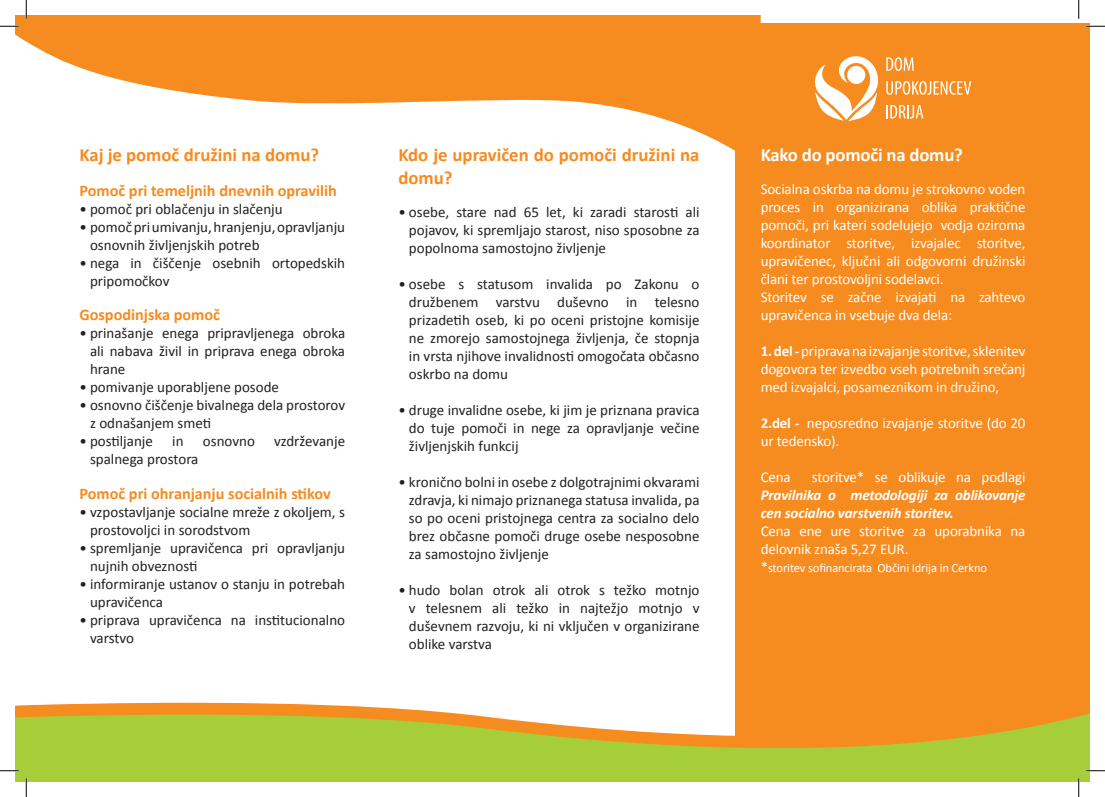
<style>
.page{position:relative;width:1105px;height:797px;background:#fff}
.page>*{position:absolute;margin:0;border:0;box-sizing:border-box;transform-origin:0 0}
.t1{font:700 18.75px/22.5px "Calibri";color:#f68b1f}
.t2{font:700 18.75px "Calibri";letter-spacing:-.01em;color:#fff}
.t3{font:700 16.25px "Calibri";color:#f68b1f}
.t4{font:15px/18px "Calibri";color:#231f20}
.t5{font:15px/18px "Calibri";letter-spacing:-.01em;color:#fff}
.t6{font:italic 700 15px/18px "Calibri";letter-spacing:-.01em;color:#fff;text-align:justify}
.t7{font:12.5px "Calibri";letter-spacing:-.01em;color:#fff}
.s1{font-weight:700}
.s2{font-weight:400;font-style:normal}
.s3{font-size:15px}
</style>
<div class="page">
<svg style="left:16px;top:16px;width:745px;height:135px;fill:#f68b1f"></svg>
<div style="left:735px;top:23px;width:354px;height:747px;background:#f68b1f"></div>
<svg style="left:16px;top:702px;width:1073px;height:79px;fill:#a6ce39"></svg>
<svg style="left:886px;top:57px;width:28px;height:14px"></svg>
<svg style="left:886px;top:81px;width:85px;height:14px"></svg>
<svg style="left:886px;top:105px;width:37px;height:14px"></svg>
<svg style="left:814px;top:56px;width:64px;height:65px"></svg>
<svg style="left:0;top:25px;width:19px;height:2px"></svg>
<svg style="left:1086px;top:25px;width:19px;height:2px"></svg>
<svg style="left:0;top:770px;width:19px;height:1px"></svg>
<svg style="left:1086px;top:770px;width:19px;height:1px"></svg>
<svg style="left:25px;top:0;width:2px;height:19px"></svg>
<svg style="left:25px;top:778px;width:2px;height:19px"></svg>
<svg style="left:1078px;top:0;width:1px;height:19px"></svg>
<svg style="left:1078px;top:778px;width:1px;height:19px"></svg>
<p class="t1" style="left:79px;top:144px;width:241px">Kaj je pomoč družini na domu?</p>
<p class="t3" style="left:79px;top:180px;width:259px">Pomoč pri temeljnih dnevnih opravilih</p>
<p class="t4" style="left:79px;top:200px;width:205px">• pomoč pri oblačenju in slačenju</p>
<p class="t4" style="left:90px;top:218px;width:257px;text-indent:-11px">• pomoč pri umivanju, hranjenju, opravljanju osnovnih življenjskih potreb</p>
<p class="t4" style="left:90px;top:254px;width:257px;text-indent:-11px">• nega in čiščenje osebnih ortopedskih pripomočkov</p>
<p class="t3" style="left:79px;top:304px;width:142px">Gospodinjska pomoč</p>
<p class="t4" style="left:90px;top:324px;width:257px;text-align:justify;text-indent:-11px">• prinašanje enega pripravljenega obroka ali nabava živil in priprava enega obroka hrane</p>
<p class="t4" style="left:79px;top:378px;width:201px">• pomivanje uporabljene posode</p>
<p class="t4" style="left:90px;top:396px;width:257px;text-indent:-11px">• osnovno čiščenje bivalnega dela prostorov z odnašanjem smeti</p>
<p class="t4" style="left:79px;top:432px;width:75px">• postiljanje</p>
<p class="t4" style="left:172px;top:432px;width:13px">in</p>
<p class="t4" style="left:203px;top:432px;width:54px">osnovno</p>
<p class="t4" style="left:274px;top:432px;width:72px">vzdrževanje</p>
<p class="t4" style="left:90px;top:450px;width:110px">spalnega prostora</p>
<p class="t3" style="left:79px;top:483px;width:253px">Pomoč pri ohranjanju socialnih stikov</p>
<p class="t4" style="left:90px;top:503px;width:257px;text-indent:-11px">• vzpostavljanje socialne mreže z okoljem, s prostovoljci in sorodstvom</p>
<p class="t4" style="left:90px;top:539px;width:257px;text-indent:-11px">• spremljanje upravičenca pri opravljanju nujnih obveznosti</p>
<p class="t4" style="left:90px;top:575px;width:257px;text-indent:-11px">• informiranje ustanov o stanju in potrebah upravičenca</p>
<p class="t4" style="left:90px;top:611px;width:257px;text-indent:-11px">• priprava upravičenca na institucionalno varstvo</p>
<p class="t1" style="left:398px;top:144px;width:303px">Kdo je upravičen do pomoči družini na domu?</p>
<p class="t4" style="left:409px;top:203px;width:292px;text-align:justify;text-indent:-11px">• osebe, stare nad 65 let, ki zaradi starosti ali pojavov, ki spremljajo starost, niso sposobne za popolnoma samostojno življenje</p>
<p class="t4" style="left:409px;top:275px;width:292px;text-align:justify;text-indent:-11px">• osebe s statusom invalida po Zakonu o družbenem varstvu duševno in telesno prizadetih oseb, ki po oceni pristojne komisije ne zmorejo samostojnega življenja, če stopnja in vrsta njihove invalidnosti omogočata občasno oskrbo na domu</p>
<p class="t4" style="left:409px;top:401px;width:292px;text-align:justify;text-indent:-11px">• druge invalidne osebe, ki jim je priznana pravica do tuje pomoči in nege za opravljanje večine življenjskih funkcij</p>
<p class="t4" style="left:409px;top:473px;width:292px;text-align:justify;text-indent:-11px">• kronično bolni in osebe z dolgotrajnimi okvarami zdravja, ki nimajo priznanega statusa invalida, pa so po oceni pristojnega centra za socialno delo brez občasne pomoči druge osebe nesposobne za samostojno življenje</p>
<p class="t4" style="left:409px;top:581px;width:292px;text-align:justify;text-indent:-11px">• hudo bolan otrok ali otrok s težko motnjo v telesnem ali težko in najtežjo motnjo v duševnem razvoju, ki ni vključen v organizirane oblike varstva</p>
<p class="t2" style="left:761px;top:143px;width:204px">Kako do pomoči na domu?</p>
<p class="t5" style="left:761px;top:180px;width:266px;text-align:justify">Socialna oskrba na domu je strokovno voden proces in organizirana oblika praktične pomoči, pri kateri sodelujejo vodja oziroma koordinator storitve, izvajalec storitve, upravičenec, ključni ali odgovorni družinski člani ter prostovoljni sodelavci.</p>
<p class="t5" style="left:761px;top:288px;width:266px">Storitev se začne izvajati na zahtevo upravičenca in vsebuje dva dela:</p>
<p class="t5" style="left:761px;top:342px;width:266px;text-align:justify"><span class="s1">1. del -</span> priprava na izvajanje storitve, sklenitev dogovora ter izvedbo vseh potrebnih srečanj med izvajalci, posameznikom in družino,</p>
<p class="t5" style="left:761px;top:414px;width:266px"><span class="s1">2.del -</span> neposredno izvajanje storitve (do 20 ur tedensko).</p>
<p class="t5" style="left:761px;top:468px;width:32px">Cena</p>
<p class="t6" style="left:761px;top:468px;width:266px;text-indent:51px"><span class="s2">storitve* se oblikuje na podlagi </span>Pravilnika o metodologiji za oblikovanje cen socialno varstvenih storitev.</p>
<p class="t5" style="left:761px;top:522px;width:266px">Cena ene ure storitve za uporabnika na delovnik znaša 5,27 EUR.</p>
<p class="t7" style="left:761px;top:560px;width:228px"><span class="s3">*</span>storitev sofinancirata Občini Idrija in Cerkno</p>
</div>
